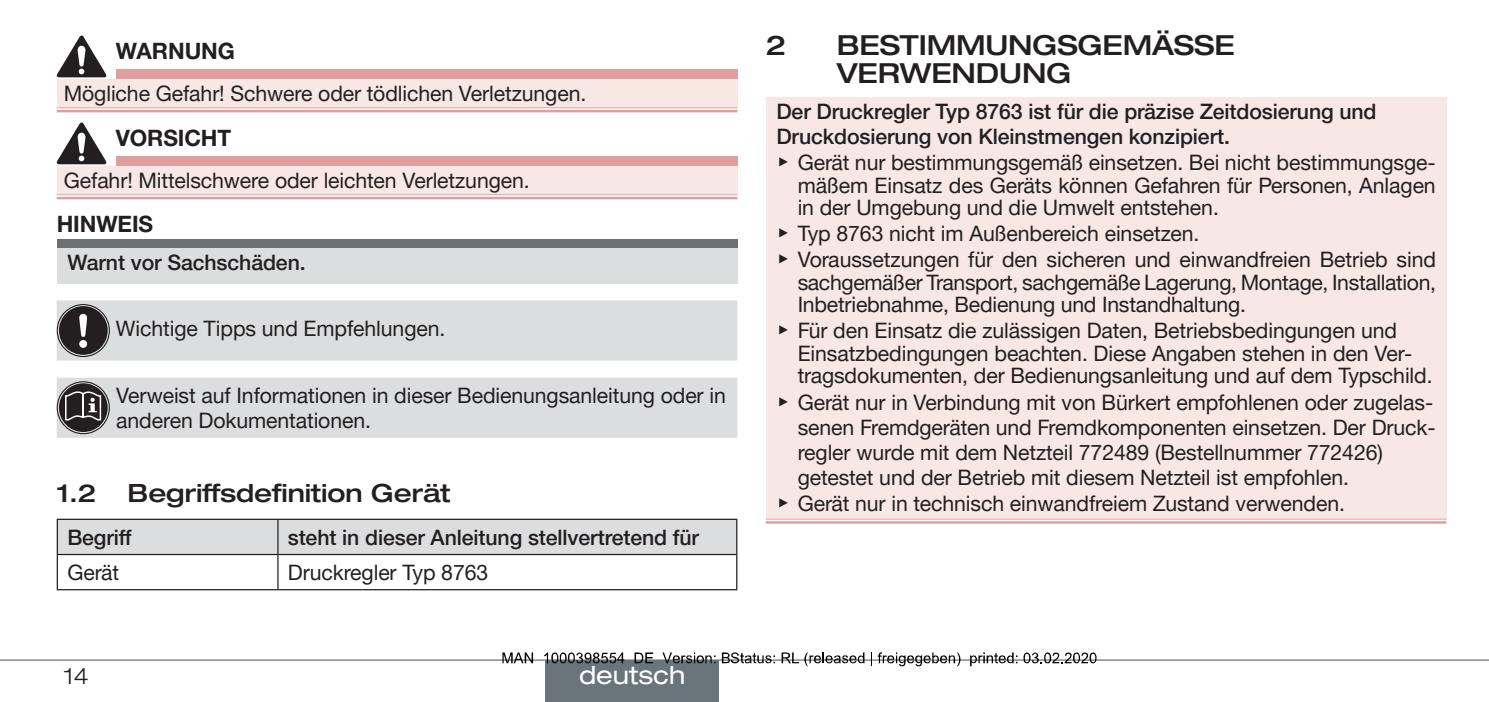
<style>
.page{position:relative;width:1489px;height:702px;background:#fff}
.page>*{position:absolute;margin:0;border:0;box-sizing:border-box;transform-origin:0 0}
.t1{font:500 expanded 27.5px/27.5px "Helvetica Neue LTW1 G";letter-spacing:-.005em;color:#231f20}
.t2{font:500 expanded 25px "Helvetica Neue LTW1 G";letter-spacing:-.005em;color:#231f20}
.t3{font:expanded 25px "Helvetica Neue LTW1 G";color:#fff}
.t4{font:700 22.5px "Helvetica Neue LTW1 G";letter-spacing:-.005em;color:#231f20}
.t5{font:300 expanded 22.5px "Helvetica Neue LTW1 G";color:#231f20}
.t6{font:21.25px/22.5px "Helvetica Neue LTW1 G";letter-spacing:-.005em;color:#231f20}
.t7{font:500 21.25px/25.5px "Helvetica Neue LTW1 G";letter-spacing:-.005em;color:#231f20}
.s1{font-family:"Arial Unicode MS";font-weight:400}
.s2{font-weight:400}
.s3{font-family:"Arial Unicode MS"}
</style>
<div class="page">
<div style="left:765px;top:97px;width:681px;height:424px;background:#f7e7e5"></div>
<svg style="left:765px;top:519px;width:681px;height:2px"></svg>
<hr style="left:765px;top:518px;width:681px;height:1px;background:#df9f9e">
<hr style="left:765px;top:521px;width:681px;height:2px;background:#df9f9e">
<div style="left:116px;top:70px;width:621px;height:9px;background:#df9f9e"></div>
<div style="left:57px;top:79px;width:680px;height:31px;background:#f7e7e5"></div>
<div style="left:57px;top:107px;width:59px;height:5px;background:#f8eaea"></div>
<div style="left:116px;top:107px;width:621px;height:5px;background:#f8eaea"></div>
<hr style="left:57px;top:107px;width:59px;height:1px;background:#df9f9e">
<hr style="left:57px;top:110px;width:59px;height:2px;background:#df9f9e">
<hr style="left:116px;top:107px;width:621px;height:1px;background:#df9f9e">
<hr style="left:116px;top:110px;width:621px;height:2px;background:#df9f9e">
<svg style="left:57px;top:35px;width:49px;height:42px"></svg>
<div style="left:116px;top:156px;width:621px;height:10px;background:#df9f9e"></div>
<div style="left:57px;top:166px;width:680px;height:31px;background:#f7e7e5"></div>
<div style="left:57px;top:194px;width:59px;height:5px;background:#f8eaea"></div>
<div style="left:116px;top:194px;width:621px;height:5px;background:#f8eaea"></div>
<hr style="left:57px;top:194px;width:59px;height:1px;background:#df9f9e">
<hr style="left:57px;top:197px;width:59px;height:2px;background:#df9f9e">
<hr style="left:116px;top:194px;width:621px;height:1px;background:#df9f9e">
<hr style="left:116px;top:197px;width:621px;height:2px;background:#df9f9e">
<svg style="left:57px;top:122px;width:49px;height:42px"></svg>
<div style="left:57px;top:239px;width:680px;height:9px;background:#6d6f71"></div>
<div style="left:57px;top:248px;width:680px;height:35px;background:#dcddde"></div>
<svg style="left:57px;top:300px;width:680px;height:60px;background:#d3d3d4"></svg>
<svg style="left:57px;top:377px;width:680px;height:61px;background:#d4d4d5"></svg>
<div style="left:58px;top:520px;width:678px;height:34px;background:#dcddde"></div>
<hr style="left:57px;top:518px;width:221px;height:2px;background:#231f20">
<hr style="left:57px;top:520px;width:1px;height:34px;background:#231f20">
<hr style="left:278px;top:518px;width:459px;height:2px;background:#231f20">
<hr style="left:277px;top:520px;width:1px;height:34px;background:#231f20">
<hr style="left:736px;top:520px;width:1px;height:34px;background:#231f20">
<hr style="left:57px;top:554px;width:221px;height:1px;background:#231f20">
<hr style="left:57px;top:555px;width:1px;height:34px;background:#231f20">
<hr style="left:278px;top:554px;width:459px;height:1px;background:#231f20">
<hr style="left:277px;top:555px;width:1px;height:34px;background:#231f20">
<hr style="left:736px;top:555px;width:1px;height:34px;background:#231f20">
<hr style="left:57px;top:589px;width:221px;height:1px;background:#231f20">
<hr style="left:278px;top:589px;width:459px;height:1px;background:#231f20">
<hr style="left:0;top:659px;width:1488px;height:1px;background:#6a747b">
<div style="left:545px;top:660px;width:174px;height:42px;background:#6a747b"></div>
<svg style="left:502px;top:652px;width:31px;height:11px"></svg>
<svg style="left:544px;top:652px;width:80px;height:11px"></svg>
<svg style="left:634px;top:652px;width:19px;height:11px"></svg>
<svg style="left:662px;top:652px;width:53px;height:11px"></svg>
<svg style="left:722px;top:652px;width:53px;height:11px"></svg>
<svg style="left:781px;top:652px;width:83px;height:14px"></svg>
<svg style="left:871px;top:652px;width:89px;height:14px"></svg>
<svg style="left:970px;top:652px;width:47px;height:14px"></svg>
<svg style="left:1023px;top:652px;width:73px;height:11px"></svg>
<p class="t4" style="left:116px;top:37px;width:118px">WARNUNG</p>
<p class="t6" style="left:64px;top:82px;width:524px">Mögliche Gefahr! Schwere oder tödlichen Verletzungen.</p>
<p class="t4" style="left:116px;top:124px;width:117px">VORSICHT</p>
<p class="t6" style="left:64px;top:169px;width:467px">Gefahr! Mittelschwere oder leichten Verletzungen.</p>
<p class="t4" style="left:57px;top:210px;width:98px">HINWEIS</p>
<p class="t7" style="left:67px;top:250px;width:240px">Warnt vor Sachschäden.</p>
<p class="t6" style="left:116px;top:317px;width:331px">Wichtige Tipps und Empfehlungen.</p>
<p class="t6" style="left:116px;top:382px;width:611px;line-height:25px">Verweist auf Informationen in dieser Bedienungsanleitung oder in anderen Dokumentationen.</p>
<p class="t2" style="left:57px;top:476px;width:41px">1.2</p>
<p class="t2" style="left:128px;top:476px;width:324px">BEGRIFFSDEFINITION GERÄT</p>
<p class="t7" style="left:67px;top:524px;width:66px">Begriff</p>
<p class="t7" style="left:288px;top:524px;width:412px">steht in dieser Anleitung stellvertretend für</p>
<p class="t6" style="left:67px;top:560px;width:53px">Gerät</p>
<p class="t6" style="left:288px;top:560px;width:202px">Druckregler Typ 8763</p>
<p class="t5" style="left:64px;top:661px;width:27px">14</p>
<p class="t3" style="left:579px;top:659px;width:108px">deutsch</p>
<p class="t1" style="left:765px;top:31px;width:22px">2</p>
<p class="t1" style="left:836px;top:31px;width:399px">BESTIMMUNGSGEMÄSSE<br>VERWENDUNG</p>
<p class="t7" style="left:776px;top:99px;width:661px">Der Druckregler Typ 8763 ist für die präzise Zeitdosierung und<br>Druckdosierung von Kleinstmengen konzipiert.<br><span class="s1">▶</span> <span class="s2">Gerät nur bestimmungsgemäß einsetzen. Bei nicht bestimmungsge-</span></p>
<p class="t6" style="left:797px;top:174px;width:639px">mäßem Einsatz des Geräts können Gefahren für Personen, Anlagen in der Umgebung und die Umwelt entstehen.</p>
<p class="t6" style="left:776px;top:220px;width:661px;line-height:26px"><span class="s3">▶</span> Typ 8763 nicht im Außenbereich einsetzen.<br><span class="s3">▶</span> Voraussetzungen für den sicheren und einwandfreien Betrieb sind</p>
<p class="t6" style="left:797px;top:271px;width:640px">sachgemäßer Transport, sachgemäße Lagerung, Montage, Installation,<br>Inbetriebnahme, Bedienung und Instandhaltung.</p>
<p class="t6" style="left:797px;top:319px;width:636px;text-indent:-21px"><span class="s3">▶</span> Für den Einsatz die zulässigen Daten, Betriebsbedingungen und<br>Einsatzbedingungen beachten. Diese Angaben stehen in den Ver&shy;tragsdokumenten, der Bedienungsanleitung und auf dem Typschild.</p>
<p class="t6" style="left:776px;top:390px;width:658px"><span class="s3">▶</span> Gerät nur in Verbindung mit von Bürkert empfohlenen oder zugelas-</p>
<p class="t6" style="left:797px;top:415px;width:639px">senen Fremdgeräten und Fremdkomponenten einsetzen. Der Druck-</p>
<p class="t6" style="left:797px;top:440px;width:586px">regler wurde mit dem Netzteil 772489 (Bestellnummer 772426)</p>
<p class="t6" style="left:797px;top:465px;width:553px">getestet und der Betrieb mit diesem Netzteil ist empfohlen.</p>
<p class="t6" style="left:776px;top:491px;width:570px"><span class="s3">▶</span> Gerät nur in technisch einwandfreiem Zustand verwenden.</p>
</div>
